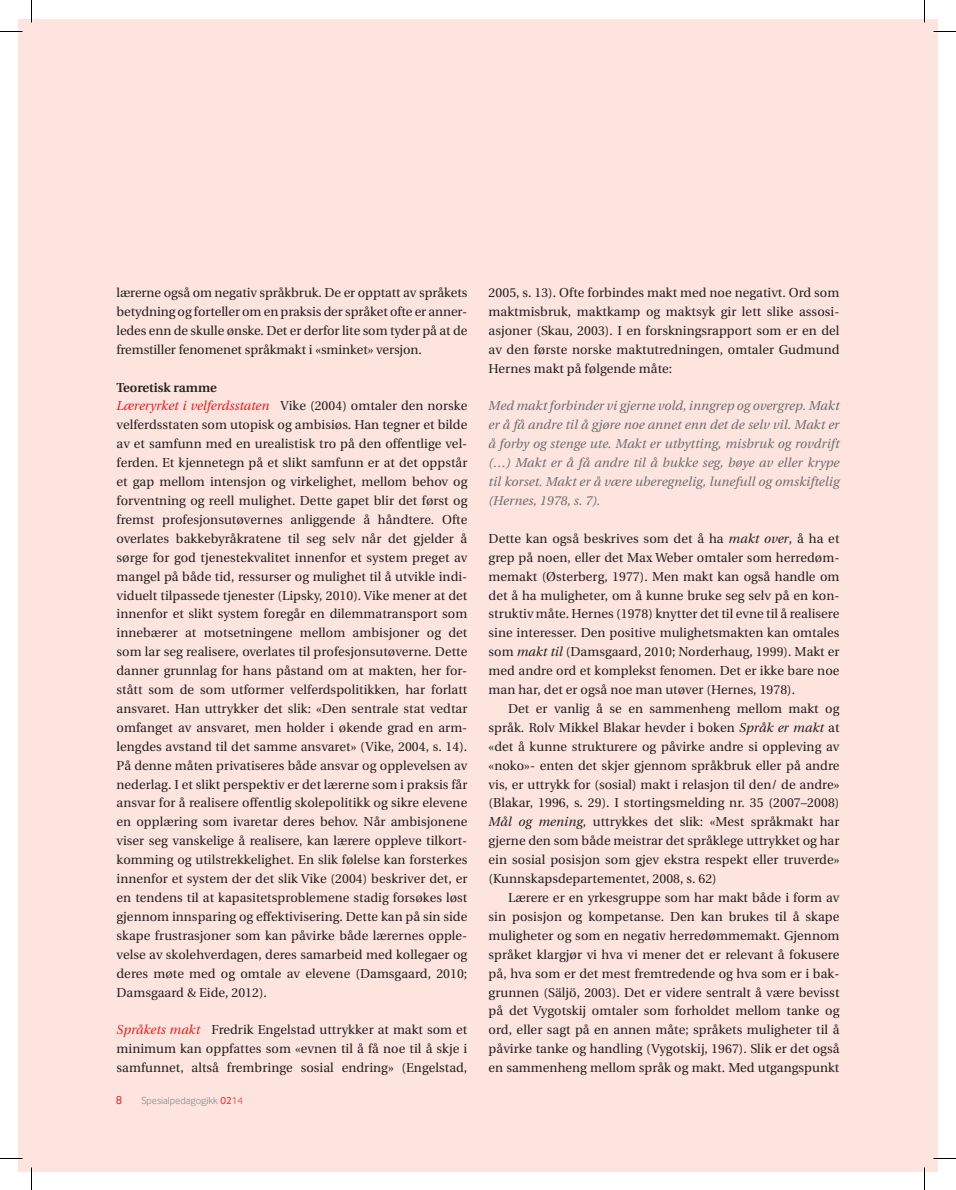
<style>
.page{position:relative;width:956px;height:1190px;background:#fff}
.page>*{position:absolute;margin:0;border:0;box-sizing:border-box;transform-origin:0 0}
.t1{font:12.9px/18.9px "Utopia";letter-spacing:.005em;color:#231f20;text-align:justify}
.t2{font:italic 12.9px/18.9px "Utopia";letter-spacing:.005em;color:#6c6d70;text-align:justify}
.t3{font:12px "Inter Face Typo";color:#df2225}
.t4{font:300 10.5px "Inter Face Typo";color:#808285}
.s1{font-weight:600}
.s2{font-style:italic;color:#df2225}
.s3{font-weight:400;color:#df2225}
.s4{font-weight:400;color:#f05e63}
.s5{font-style:italic}
</style>
<div class="page">
<div style="left:19px;top:19px;width:918px;height:1152px;background:#fde4de"></div>
<hr style="left:0;top:1157px;width:22px;height:2px;background:#fff">
<hr style="left:933px;top:1157px;width:23px;height:2px;background:#fff">
<hr style="left:923px;top:0;width:2px;height:22px;background:#fff">
<hr style="left:923px;top:1167px;width:2px;height:23px;background:#fff">
<svg style="left:0;top:31px;width:22px;height:1px"></svg>
<svg style="left:933px;top:31px;width:23px;height:1px"></svg>
<svg style="left:0;top:1158px;width:22px;height:1px"></svg>
<svg style="left:933px;top:1158px;width:23px;height:1px"></svg>
<svg style="left:31px;top:0;width:1px;height:22px"></svg>
<svg style="left:31px;top:1167px;width:1px;height:23px"></svg>
<svg style="left:924px;top:0;width:1px;height:22px"></svg>
<svg style="left:924px;top:1167px;width:1px;height:23px"></svg>
<p class="t1" style="left:117px;top:283px;width:352px">lærerne også om negativ språkbruk. De er opptatt av språkets betydning og forteller om en praksis der språket ofte er anner&shy;ledes enn de skulle ønske. Det er derfor lite som tyder på at de fremstiller fenomenet språkmakt i «sminket» versjon.</p>
<p class="t1" style="left:117px;top:378px;width:352px;text-align:left"><span class="s1">Teoretisk ramme<br></span><span class="s2">Læreryrket i velferdsstaten</span> Vike (2004) omtaler den norske velferdsstaten som utopisk og ambisiøs. Han tegner et bilde av et samfunn med en urealistisk tro på den offentlige vel&shy;ferden. Et kjennetegn på et slikt samfunn er at det oppstår et gap mellom intensjon og virkelighet, mellom behov og forventning og reell mulighet. Dette gapet blir det først og fremst profesjonsutøvernes anliggende å håndtere. Ofte overlates bakkebyråkratene til seg selv når det gjelder å sørge for god tjenestekvalitet innenfor et system preget av mangel på både tid, ressurser og mulighet til å utvikle indi&shy;viduelt tilpassede tjenester (Lipsky, 2010). Vike mener at det innenfor et slikt system foregår en dilemmatransport som innebærer at motsetningene mellom ambisjoner og det som lar seg realisere, overlates til profesjonsutøverne. Dette danner grunnlag for hans påstand om at makten, her for&shy;stått som de som utformer velferdspolitikken, har forlatt ansvaret. Han uttrykker det slik: «Den sentrale stat vedtar omfanget av ansvaret, men holder i økende grad en arm&shy;lengdes avstand til det samme ansvaret» (Vike, 2004, s. 14).<br>På denne måten privatiseres både ansvar og opplevelsen av nederlag. I et slikt perspektiv er det lærerne som i praksis får ansvar for å realisere offentlig skolepolitikk og sikre elevene en opplæring som ivaretar deres behov. Når ambisjonene viser seg vanskelige å realisere, kan lærere oppleve tilkort&shy;komming og utilstrekkelighet. En slik følelse kan forsterkes innenfor et system der det slik Vike (2004) beskriver det, er en tendens til at kapasitetsproblemene stadig forsøkes løst gjennom innsparing og effektivisering. Dette kan på sin side skape frustrasjoner som kan påvirke både lærernes opple&shy;velse av skolehverdagen, deres samarbeid med kollegaer og deres møte med og omtale av elevene (Damsgaard, 2010; Damsgaard &amp; Eide, 2012).</p>
<p class="t1" style="left:117px;top:1021px;width:352px"><span class="s2">Språkets makt</span> Fredrik Engelstad uttrykker at makt som et minimum kan oppfattes som «evnen til å få noe til å skje i samfunnet, altså frembringe sosial endring» (Engelstad,</p>
<p class="t3" style="left:116px;top:1093px;width:8px">8</p>
<p class="t4" style="left:141px;top:1094px;width:103px">Spesialpedagogikk <span class="s3">02</span><span class="s4">14</span></p>
<p class="t1" style="left:489px;top:283px;width:352px">2005, s. 13). Ofte forbindes makt med noe negativt. Ord som maktmisbruk, maktkamp og maktsyk gir lett slike assosi&shy;asjoner (Skau, 2003). I en forskningsrapport som er en del av den første norske maktutredningen, omtaler Gudmund Hernes makt på følgende måte:</p>
<p class="t2" style="left:489px;top:397px;width:352px">Med makt forbinder vi gjerne vold, inngrep og overgrep. Makt er å få andre til å gjøre noe annet enn det de selv vil. Makt er å forby og stenge ute. Makt er utbytting, misbruk og rovdrift (…) Makt er å få andre til å bukke seg, bøye av eller krype til korset. Makt er å være uberegnelig, lunefull og omskiftelig (Hernes, 1978, s. 7).</p>
<p class="t1" style="left:489px;top:529px;width:352px">Dette kan også beskrives som det å ha <span class="s5">makt over</span>, å ha et grep på noen, eller det Max Weber omtaler som herredøm&shy;memakt (Østerberg, 1977). Men makt kan også handle om det å ha muligheter, om å kunne bruke seg selv på en kon&shy;struktiv måte. Hernes (1978) knytter det til evne til å realisere sine interesser. Den positive mulighetsmakten kan omtales som <span class="s5">makt til</span> (Damsgaard, 2010; Norderhaug, 1999). Makt er med andre ord et komplekst fenomen. Det er ikke bare noe man har, det er også noe man utøver (Hernes, 1978).</p>
<p class="t1" style="left:489px;top:699px;width:352px;text-indent:20px">Det er vanlig å se en sammenheng mellom makt og språk. Rolv Mikkel Blakar hevder i boken <span class="s5">Språk er makt</span> at «det å kunne strukturere og påvirke andre si oppleving av «noko»- enten det skjer gjennom språkbruk eller på andre vis, er uttrykk for (sosial) makt i relasjon til den/ de andre» (Blakar, 1996, s. 29). I stortingsmelding nr. 35 (2007–2008)<br><span class="s5">Mål og mening</span>, uttrykkes det slik: «Mest språkmakt har gjerne den som både meistrar det språklege uttrykket og har ein sosial posisjon som gjev ekstra respekt eller truverde» (Kunnskapsdepartementet, 2008, s. 62)</p>
<p class="t1" style="left:489px;top:888px;width:352px;text-indent:20px">Lærere er en yrkesgruppe som har makt både i form av sin posisjon og kompetanse. Den kan brukes til å skape muligheter og som en negativ herredømmemakt. Gjennom språket klargjør vi hva vi mener det er relevant å fokusere på, hva som er det mest fremtredende og hva som er i bak&shy;grunnen (Säljö, 2003). Det er videre sentralt å være bevisst på det Vygotskij omtaler som forholdet mellom tanke og ord, eller sagt på en annen måte; språkets muligheter til å påvirke tanke og handling (Vygotskij, 1967). Slik er det også en sammenheng mellom språk og makt. Med utgangspunkt</p>
</div>
